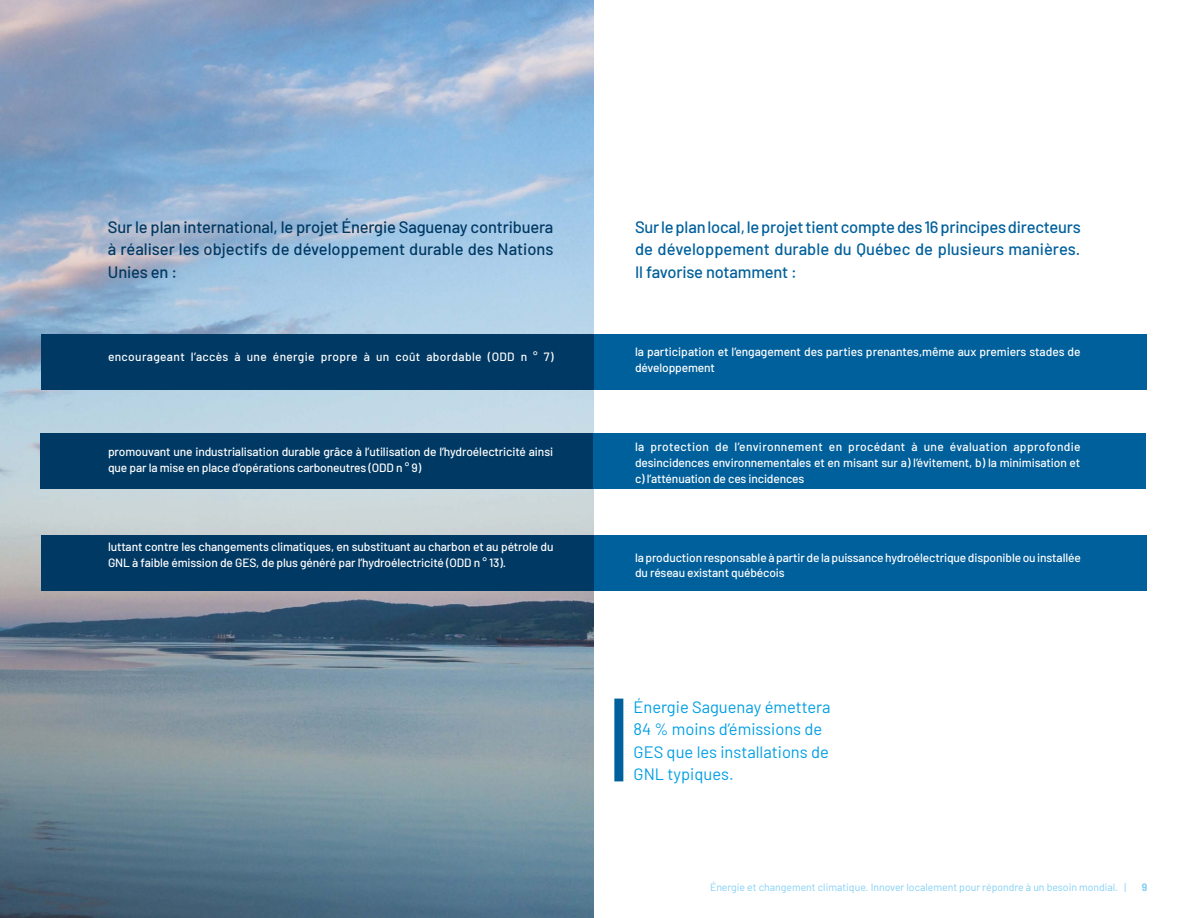
<style>
.page{position:relative;width:1188px;height:918px;background:#fff}
.page>*{position:absolute;margin:0;border:0;box-sizing:border-box;transform-origin:0 0}
.t1{font:500 16.5px/22.5px "Barlow";color:#00609c;text-align:justify}
.t2{font:500 16.5px/22.5px "Barlow";color:#003963;text-align:justify}
.t3{font:16.5px/22.5px "Barlow";color:#009fe3}
.t4{font:500 12px/15.8px "Barlow";letter-spacing:-.01em;color:#fff}
.t5{font:500 12px "Barlow";letter-spacing:.03em;color:#fff}
.t6{font:10.5px "Barlow";color:#83d0f5}
.t7{font:700 10.5px "Barlow";color:#83d0f5}
</style>
<div class="page">
<img style="left:0;top:0;width:593px;height:918px">
<div style="left:594px;top:334px;width:553px;height:56px;background:#00609c"></div>
<div style="left:593px;top:433px;width:553px;height:56px;background:#00609c"></div>
<div style="left:594px;top:535px;width:553px;height:56px;background:#00609c"></div>
<div style="left:41px;top:334px;width:553px;height:56px;background:#003963"></div>
<div style="left:40px;top:433px;width:553px;height:56px;background:#003963"></div>
<div style="left:41px;top:535px;width:553px;height:56px;background:#003963"></div>
<div style="left:614px;top:699px;width:9px;height:82px;background:#00609c"></div>
<h1 class="t2" style="left:108px;top:214px;width:447px">Sur le plan international, le projet Énergie Saguenay contribuera à réaliser les objectifs de développement durable des Nations Unies en :</h1>
<h1 class="t1" style="left:635px;top:214px;width:447px">Sur le plan local, le projet tient compte des 16 principes directeurs de développement durable du Québec de plusieurs manières.<br>Il favorise notamment :</h1>
<p class="t5" style="left:108px;top:348px;width:447px">encourageant l’accès à une énergie propre à un coût abordable (ODD n ° 7)</p>
<p class="t4" style="left:635px;top:343px;width:447px">la participation et l’engagement des parties prenantes,même aux premiers stades de développement</p>
<p class="t4" style="left:108px;top:443px;width:447px">promouvant une industrialisation durable grâce à l’utilisation de l’hydroélectricité ainsi que par la mise en place d’opérations carboneutres (ODD n ° 9)</p>
<p class="t4" style="left:635px;top:438px;width:447px;text-align:justify">la protection de l’environnement en procédant à une évaluation approfondie desincidences environnementales et en misant sur a) l’évitement, b) la minimisation et c) l’atténuation de ces incidences</p>
<p class="t4" style="left:108px;top:538px;width:447px">luttant contre les changements climatiques, en substituant au charbon et au pétrole du<br>GNL à faible émission de GES, de plus généré par l’hydroélectricité (ODD n ° 13).</p>
<p class="t4" style="left:635px;top:549px;width:447px">la production responsable à partir de la puissance hydroélectrique disponible ou installée du réseau existant québécois</p>
<h1 class="t3" style="left:634px;top:694px;width:199px">Énergie Saguenay émettera<br>84 % moins d’émissions de<br>GES que les installations de<br>GNL typiques.</h1>
<p class="t6" style="left:710px;top:880px;width:418px">Énergie et changement climatique. Innover localement pour répondre à un besoin mondial. |</p>
<p class="t7" style="left:1142px;top:879px;width:7px">9</p>
</div>
